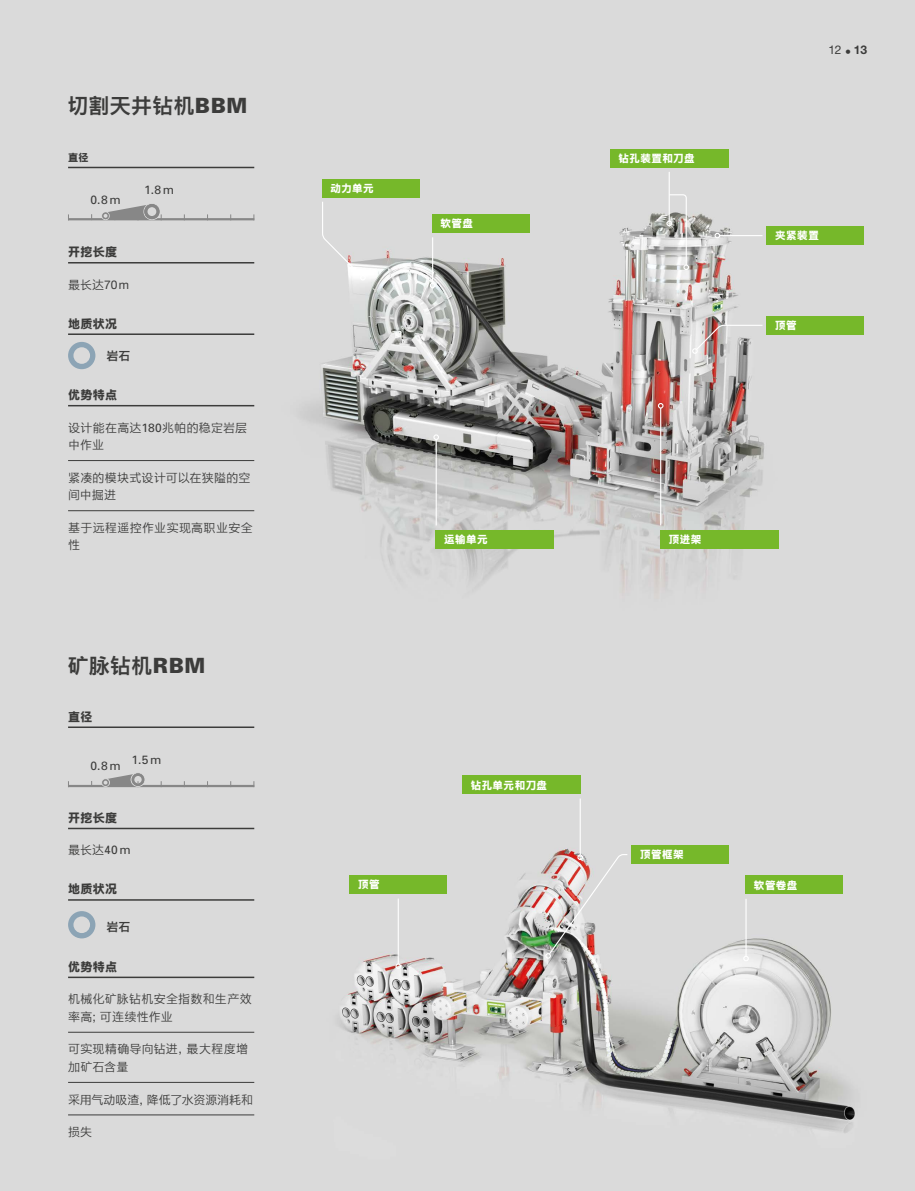
<style>
.page{position:relative;width:915px;height:1191px;background:#fff}
.page>*{position:absolute;margin:0;border:0;box-sizing:border-box;transform-origin:0 0}
.t1{font:21px "M Ying Hei PRC W7";letter-spacing:.015em;color:#3c3c3b}
.t2{font:12px/17.7px "M Ying Hei PRC W4";letter-spacing:.02em;color:#3c3c3b}
.t3{font:12px "M Ying Hei PRC W8";letter-spacing:.025em;color:#3c3c3b}
.t4{font:12px "Univers";letter-spacing:.135em;color:#3c3c3b}
.t5{font:12px "M Ying Hei PRC W4";letter-spacing:-.015em;color:#3c3c3b}
.t6{font:12px "M Ying Hei PRC W7";color:#3c3c3b}
.t7{font:10.5px "M Ying Hei PRC W8";letter-spacing:.045em;color:#fff}
.t8{font:10.2px "M Ying Hei PRC W8";color:#3c3c3b}
.s1{font-family:"Univers";font-weight:900}
.s2{font-family:"Univers"}
.s3{font-family:"M Ying Hei PRC W8"}
.s4{font-family:"M Ying Hei PRC W7"}
</style>
<div class="page">
<div style="left:0;top:0;width:914px;height:1191px;background:#dadada"></div>
<img style="left:250px;top:184px;width:614px;height:409px">
<img style="left:339px;top:775px;width:516px;height:358px">
<hr style="left:68px;top:167px;width:186px;height:1px;background:#3c3c3b">
<hr style="left:68px;top:218px;width:186px;height:2px;background:#878787">
<svg style="left:101px;top:204px;width:61px;height:16px"></svg>
<hr style="left:68px;top:262px;width:186px;height:1px;background:#3c3c3b">
<hr style="left:68px;top:333px;width:186px;height:2px;background:#3c3c3b">
<hr style="left:68px;top:405px;width:186px;height:1px;background:#3c3c3b">
<hr style="left:68px;top:460px;width:186px;height:1px;background:#3c3c3b">
<hr style="left:68px;top:510px;width:186px;height:1px;background:#3c3c3b">
<svg style="left:68px;top:342px;width:27px;height:27px"></svg>
<hr style="left:68px;top:827px;width:186px;height:2px;background:#3c3c3b">
<hr style="left:68px;top:899px;width:186px;height:1px;background:#3c3c3b">
<hr style="left:68px;top:976px;width:186px;height:2px;background:#3c3c3b">
<hr style="left:68px;top:1031px;width:186px;height:1px;background:#3c3c3b">
<hr style="left:68px;top:1082px;width:186px;height:1px;background:#3c3c3b">
<hr style="left:68px;top:1114px;width:186px;height:1px;background:#3c3c3b">
<hr style="left:68px;top:726px;width:186px;height:2px;background:#3c3c3b">
<hr style="left:68px;top:785px;width:186px;height:2px;background:#878787">
<svg style="left:102px;top:773px;width:43px;height:14px"></svg>
<svg style="left:68px;top:911px;width:27px;height:27px"></svg>
<hr style="left:579px;top:798px;width:1px;height:57px;background:#fff">
<hr style="left:745px;top:898px;width:1px;height:58px;background:#fff">
<svg style="left:743px;top:955px;width:5px;height:6px"></svg>
<hr style="left:397px;top:898px;width:1px;height:66px;background:#fff">
<svg style="left:395px;top:963px;width:6px;height:6px"></svg>
<hr style="left:435px;top:439px;width:1px;height:86px;background:#fff">
<svg style="left:433px;top:434px;width:6px;height:6px"></svg>
<hr style="left:660px;top:408px;width:1px;height:117px;background:#fff">
<svg style="left:657px;top:403px;width:6px;height:5px"></svg>
<div style="left:432px;top:214px;width:97px;height:19px;background:#76b82a"></div>
<div style="left:322px;top:179px;width:97px;height:18px;background:#76b82a"></div>
<hr style="left:719px;top:235px;width:43px;height:1px;background:#fff">
<svg style="left:714px;top:233px;width:6px;height:5px"></svg>
<hr style="left:668px;top:172px;width:1px;height:49px;background:#fff">
<svg style="left:666px;top:194px;width:22px;height:76px"></svg>
<hr style="left:432px;top:237px;width:1px;height:46px;background:#fff">
<svg style="left:429px;top:283px;width:6px;height:5px"></svg>
<div style="left:609px;top:149px;width:119px;height:19px;background:#76b82a"></div>
<svg style="left:692px;top:324px;width:71px;height:30px"></svg>
<svg style="left:321px;top:201px;width:44px;height:79px"></svg>
<img style="left:545px;top:853px;width:83px;height:105px">
<div style="left:766px;top:226px;width:97px;height:19px;background:#76b82a"></div>
<div style="left:766px;top:316px;width:97px;height:18px;background:#76b82a"></div>
<div style="left:660px;top:530px;width:118px;height:18px;background:#76b82a"></div>
<div style="left:435px;top:530px;width:119px;height:18px;background:#76b82a"></div>
<div style="left:462px;top:775px;width:118px;height:19px;background:#76b82a"></div>
<div style="left:631px;top:845px;width:97px;height:18px;background:#76b82a"></div>
<div style="left:349px;top:875px;width:97px;height:19px;background:#76b82a"></div>
<div style="left:745px;top:875px;width:97px;height:19px;background:#76b82a"></div>
<h1 class="t1" style="left:67px;top:93px;width:182px">切割天井钻机<span class="s1">BBM</span></h1>
<p class="t8" style="left:68px;top:151px;width:22px">直径</p>
<p class="t4" style="left:90px;top:192px;width:32px">0.8m</p>
<p class="t4" style="left:144px;top:182px;width:31px">1.8m</p>
<p class="t3" style="left:68px;top:244px;width:50px">开挖长度</p>
<p class="t2" style="left:68px;top:275px;width:63px">最长达70m</p>
<p class="t3" style="left:68px;top:316px;width:50px">地质状况</p>
<p class="t6" style="left:106px;top:348px;width:26px">岩石</p>
<p class="t3" style="left:68px;top:387px;width:50px">优势特点</p>
<p class="t2" style="left:68px;top:418px;width:180px">设计能在高达<span class="s2">180</span>兆帕的稳定岩层中作业</p>
<p class="t2" style="left:68px;top:468px;width:184px">紧凑的模块式设计可以在狭隘的空间中掘进</p>
<p class="t2" style="left:68px;top:518px;width:186px">基于远程遥控作业实现高职业安全性</p>
<h1 class="t1" style="left:68px;top:652px;width:139px">矿脉钻机<span class="s1">RBM</span></h1>
<p class="t3" style="left:68px;top:709px;width:26px">直径</p>
<p class="t4" style="left:90px;top:758px;width:32px">0.8m</p>
<p class="t4" style="left:132px;top:752px;width:31px">1.5m</p>
<p class="t3" style="left:68px;top:810px;width:50px">开挖长度</p>
<p class="t2" style="left:68px;top:841px;width:64px">最长达<span class="s2">40m</span></p>
<p class="t3" style="left:68px;top:881px;width:50px">地质状况</p>
<p class="t6" style="left:106px;top:919px;width:26px">岩石</p>
<p class="t3" style="left:68px;top:959px;width:50px">优势特点</p>
<p class="t2" style="left:68px;top:990px;width:185px">机械化矿脉钻机安全指数和生产效率高；可连续性作业</p>
<p class="t2" style="left:68px;top:1040px;width:181px">可实现精确导向钻进，最大程度增加矿石含量</p>
<p class="t5" style="left:68px;top:1091px;width:186px">采用气动吸渣，降低了水资源消耗和</p>
<p class="t2" style="left:68px;top:1122px;width:26px">损失</p>
<p class="t7" style="left:330px;top:182px;width:45px">动力单元</p>
<p class="t7" style="left:440px;top:217px;width:34px">软管盘</p>
<p class="t7" style="left:618px;top:152px;width:78px">钻孔装置和刀盘</p>
<p class="t2" style="left:828px;top:40px;width:40px">12 <span class="s3">•</span> <span class="s4">13</span></p>
<p class="t7" style="left:775px;top:229px;width:45px">夹紧装置</p>
<p class="t7" style="left:775px;top:319px;width:23px">顶管</p>
<p class="t7" style="left:444px;top:532px;width:45px">运输单元</p>
<p class="t7" style="left:668px;top:532px;width:34px">顶进架</p>
<p class="t7" style="left:470px;top:778px;width:78px">钻孔单元和刀盘</p>
<p class="t7" style="left:640px;top:848px;width:45px">顶管框架</p>
<p class="t7" style="left:358px;top:878px;width:23px">顶管</p>
<p class="t7" style="left:753px;top:878px;width:45px">软管卷盘</p>
</div>
